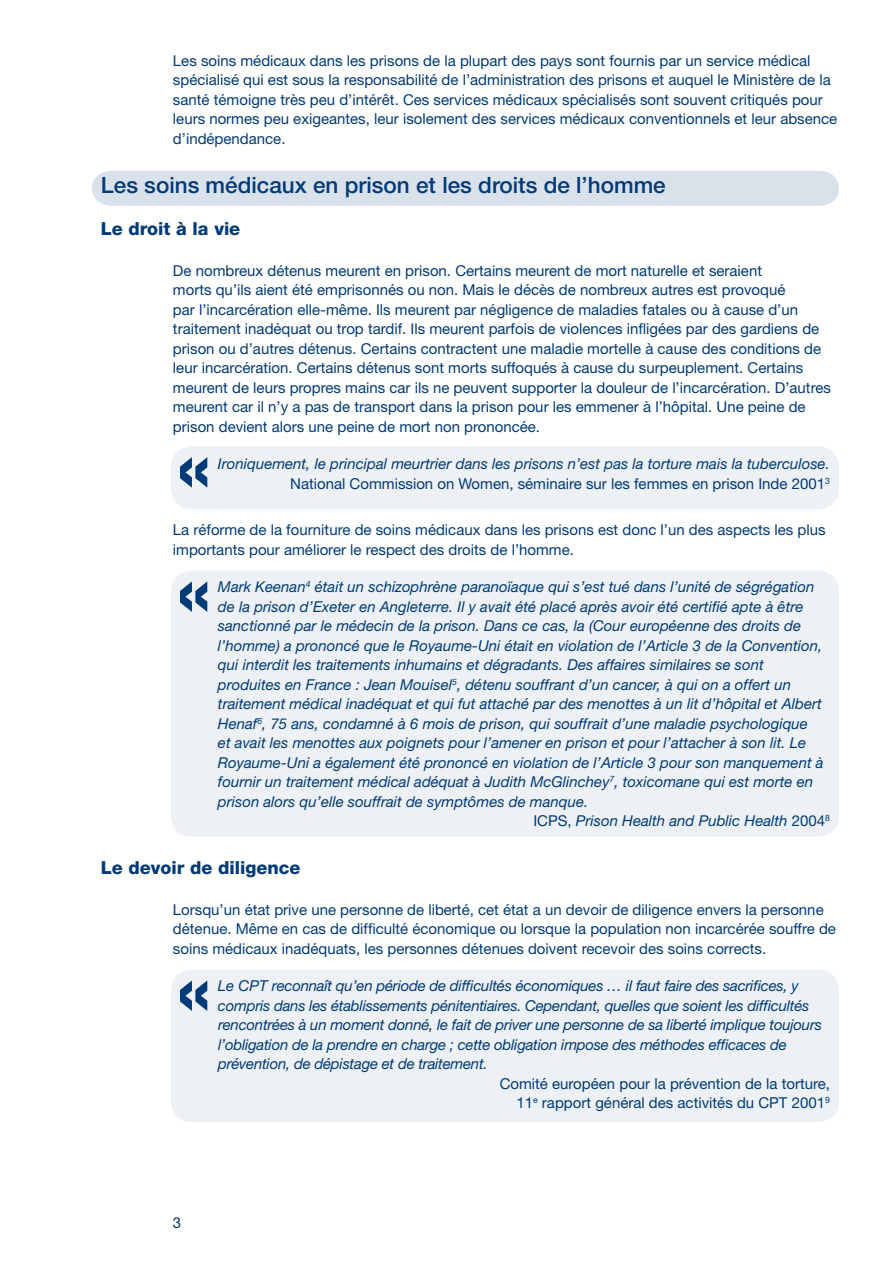
<style>
.page{position:relative;width:893px;height:1263px;background:#fff}
.page>*{position:absolute;margin:0;border:0;box-sizing:border-box;transform-origin:0 0}
.t1{font:500 22.5px "Helvetica Neue";color:#003a78}
.t2{font:800 18px "Helvetica Neue";color:#003a78}
.t3{font:15px/19.5px "Helvetica Neue";color:#003a78}
.t4{font:italic 15px/19.5px "Helvetica Neue";color:#003a78;text-align:right}
.s1{font-style:normal}
</style>
<div class="page">
<div style="left:171px;top:446px;width:668px;height:63px;background:#edf1f6;border-radius:21px"></div>
<div style="left:92px;top:171px;width:747px;height:35px;background:#d9e1eb"></div>
<div style="left:171px;top:570px;width:668px;height:266px;background:#edf1f6;border-radius:21px"></div>
<div style="left:171px;top:969px;width:668px;height:153px;background:#edf1f6;border-radius:21px"></div>
<svg style="left:180px;top:457px;width:27px;height:31px"></svg>
<svg style="left:180px;top:581px;width:27px;height:31px"></svg>
<svg style="left:180px;top:980px;width:27px;height:31px"></svg>
<p class="t3" style="left:173px;top:51px;width:666px">Les soins médicaux dans les prisons de la plupart des pays sont fournis par un service médical spécialisé qui est sous la responsabilité de l’administration des prisons et auquel le Ministère de la santé témoigne très peu d’intérêt. Ces services médicaux spécialisés sont souvent critiqués pour leurs normes peu exigeantes, leur isolement des services médicaux conventionnels et leur absence d’indépendance.</p>
<h1 class="t1" style="left:101px;top:172px;width:566px">Les soins médicaux en prison et les droits de l’homme</h1>
<p class="t2" style="left:101px;top:218px;width:141px">Le droit à la vie</p>
<p class="t3" style="left:173px;top:261px;width:659px">De nombreux détenus meurent en prison. Certains meurent de mort naturelle et seraient<br>morts qu’ils aient été emprisonnés ou non. Mais le décès de nombreux autres est provoqué<br>par l’incarcération elle-même. Ils meurent par négligence de maladies fatales ou à cause d’un traitement inadéquat ou trop tardif. Ils meurent parfois de violences infligées par des gardiens de prison ou d’autres détenus. Certains contractent une maladie mortelle à cause des conditions de leur incarcération. Certains détenus sont morts suffoqués à cause du surpeuplement. Certains meurent de leurs propres mains car ils ne peuvent supporter la douleur de l’incarcération. D’autres meurent car il n’y a pas de transport dans la prison pour les emmener à l’hôpital. Une peine de prison devient alors une peine de mort non prononcée.</p>
<p class="t4" style="left:218px;top:454px;width:613px">Ironiquement, le principal meurtrier dans les prisons n’est pas la torture mais la tuberculose.<br><span class="s1">National Commission on Women, séminaire sur les femmes en prison Inde 2001</span><sup>3</sup></p>
<p class="t3" style="left:173px;top:520px;width:654px">La réforme de la fourniture de soins médicaux dans les prisons est donc l’un des aspects les plus importants pour améliorer le respect des droits de l’homme.</p>
<p class="t4" style="left:218px;top:577px;width:598px">Mark Keenan<sup>4</sup> était un schizophrène paranoïaque qui s’est tué dans l’unité de ségrégation</p>
<p class="t4" style="left:218px;top:596px;width:587px">de la prison d’Exeter en Angleterre. Il y avait été placé après avoir été certifié apte à être</p>
<p class="t4" style="left:218px;top:616px;width:585px">sanctionné par le médecin de la prison. Dans ce cas, la (Cour européenne des droits de</p>
<p class="t4" style="left:218px;top:635px;width:606px">l’homme) a prononcé que le Royaume-Uni était en violation de l’Article 3 de la Convention,</p>
<p class="t4" style="left:218px;top:655px;width:547px">qui interdit les traitements inhumains et dégradants. Des affaires similaires se sont</p>
<p class="t4" style="left:218px;top:674px;width:575px">produites en France : Jean Mouisel<sup>5</sup>, détenu souffrant d’un cancer, à qui on a offert un</p>
<p class="t4" style="left:218px;top:694px;width:605px">traitement médical inadéquat et qui fut attaché par des menottes à un lit d’hôpital et Albert</p>
<p class="t4" style="left:218px;top:713px;width:592px">Henaf<sup>6</sup>, 75 ans, condamné à 6 mois de prison, qui souffrait d’une maladie psychologique</p>
<p class="t4" style="left:218px;top:733px;width:590px">et avait les menottes aux poignets pour l’amener en prison et pour l’attacher à son lit. Le</p>
<p class="t4" style="left:218px;top:752px;width:607px">Royaume-Uni a également été prononcé en violation de l’Article 3 pour son manquement à</p>
<p class="t4" style="left:218px;top:772px;width:597px">fournir un traitement médical adéquat à Judith McGlinchey<sup>7</sup>, toxicomane qui est morte en</p>
<p class="t4" style="left:218px;top:791px;width:372px">prison alors qu’elle souffrait de symptômes de manque.</p>
<p class="t4" style="left:533px;top:811px;width:298px"><span class="s1">ICPS,</span> Prison Health and Public Health <span class="s1">2 004</span><sup>8</sup></p>
<p class="t2" style="left:101px;top:857px;width:201px">Le devoir de diligence</p>
<p class="t3" style="left:173px;top:900px;width:664px">Lorsqu’un état prive une personne de liberté, cet état a un devoir de diligence envers la personne détenue. Même en cas de difficulté économique ou lorsque la population non incarcérée souffre de soins médicaux inadéquats, les personnes détenues doivent recevoir des soins corrects.</p>
<p class="t4" style="left:218px;top:976px;width:605px;text-align:left">Le CPT reconnaît qu’en période de difficultés économiques … il faut faire des sacrifices, y compris dans les établissements pénitentiaires. Cependant, quelles que soient les difficultés rencontrées à un moment donné, le fait de priver une personne de sa liberté implique toujours l’obligation de la prendre en charge ; cette obligation impose des méthodes efficaces de prévention, de dépistage et de traitement.</p>
<p class="t3" style="left:500px;top:1074px;width:332px;text-align:right">Comité européen pour la prévention de la torture,<br>11<sup>e</sup> rapport général des activités du CPT 2001<sup>9</sup></p>
</div>
